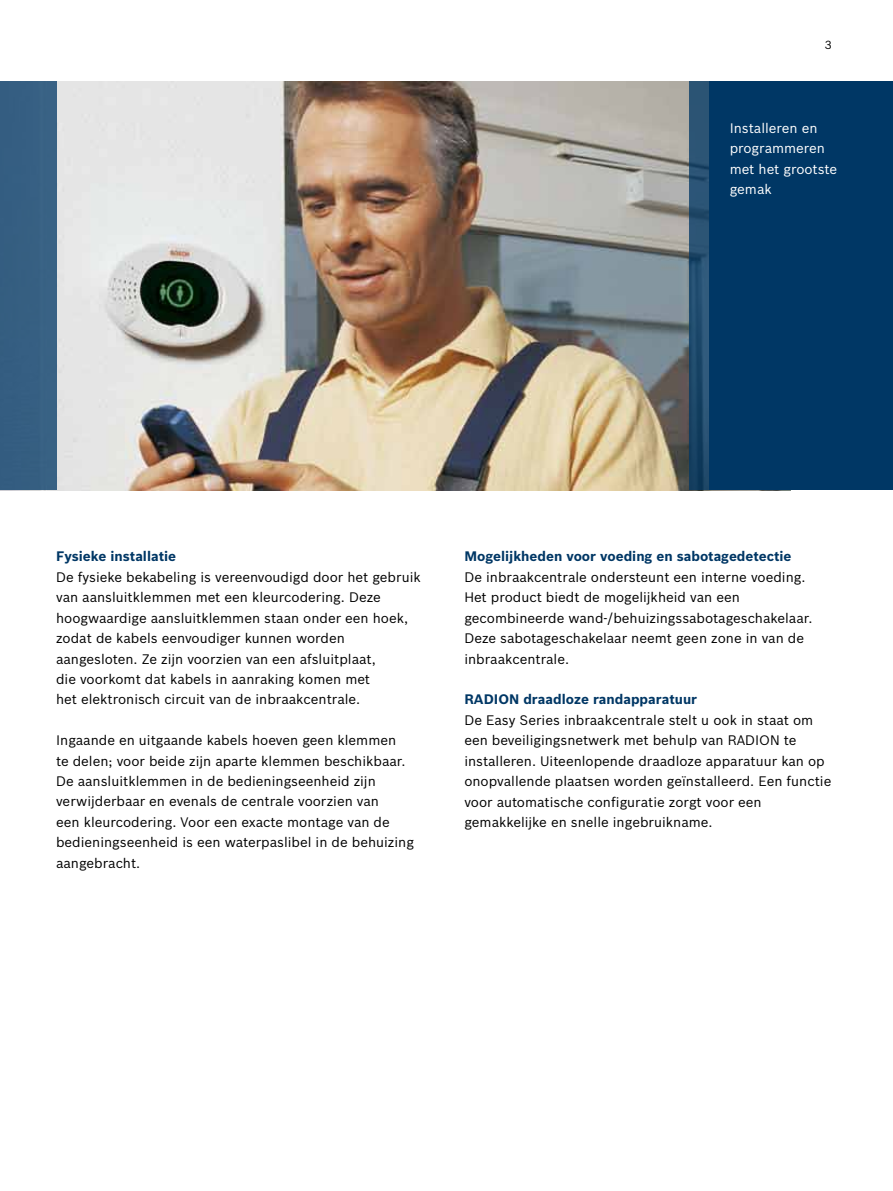
<style>
.page{position:relative;width:893px;height:1191px;background:#fff}
.page>*{position:absolute;margin:0;border:0;box-sizing:border-box;transform-origin:0 0}
.t1{font:13.5px/20.4px "Bosch Sans";color:#000}
.t2{font:700 13.5px "Bosch Sans";color:#003765}
.t3{font:13.5px/20.4px "Bosch Sans";color:#fff}
.t4{font:11.55px "Bosch Sans";color:#000}
</style>
<div class="page">
<img style="left:56px;top:82px;width:633px;height:408px">
<svg style="left:689px;top:82px;width:20px;height:408px;background:#234d6e"></svg>
<div style="left:709px;top:82px;width:184px;height:408px;background:#003765"></div>
<div style="left:0;top:82px;width:56px;height:408px;background:#365f82"></div>
<p class="t4" style="left:825px;top:36px;width:8px">3</p>
<p class="t3" style="left:730px;top:117px;width:109px">Installeren en programmeren met het grootste gemak</p>
<p class="t2" style="left:56px;top:546px;width:122px">Fysieke installatie</p>
<p class="t1" style="left:56px;top:566px;width:366px">De fysieke bekabeling is vereenvoudigd door het gebruik van aansluitklemmen met een kleurcodering. Deze hoogwaardige aansluitklemmen staan onder een hoek, zodat de kabels eenvoudiger kunnen worden aangesloten. Ze zijn voorzien van een afsluitplaat,<br>die voorkomt dat kabels in aanraking komen met<br>het elektronisch circuit van de inbraakcentrale.</p>
<p class="t1" style="left:56px;top:729px;width:359px">Ingaande en uitgaande kabels hoeven geen klemmen<br>te delen; voor beide zijn aparte klemmen beschikbaar.<br>De aansluitklemmen in de bedieningseenheid zijn verwijderbaar en evenals de centrale voorzien van<br>een kleurcodering. Voor een exacte montage van de bedieningseenheid is een waterpaslibel in de behuizing aangebracht.</p>
<p class="t2" style="left:464px;top:546px;width:329px">Mogelijkheden voor voeding en sabotagedetectie</p>
<p class="t1" style="left:464px;top:566px;width:350px">De inbraakcentrale ondersteunt een interne voeding.<br>Het product biedt de mogelijkheid van een gecombineerde wand-/behuizingssabotageschakelaar.<br>Deze sabotageschakelaar neemt geen zone in van de inbraakcentrale.</p>
<p class="t2" style="left:464px;top:689px;width:234px">RADION draadloze randapparatuur</p>
<p class="t1" style="left:464px;top:709px;width:369px">De Easy Series inbraakcentrale stelt u ook in staat om een beveiligingsnetwerk met behulp van RADION te installeren. Uiteenlopende draadloze apparatuur kan op onopvallende plaatsen worden geïnstalleerd. Een functie voor automatische configuratie zorgt voor een gemakkelijke en snelle ingebruikname.</p>
</div>
